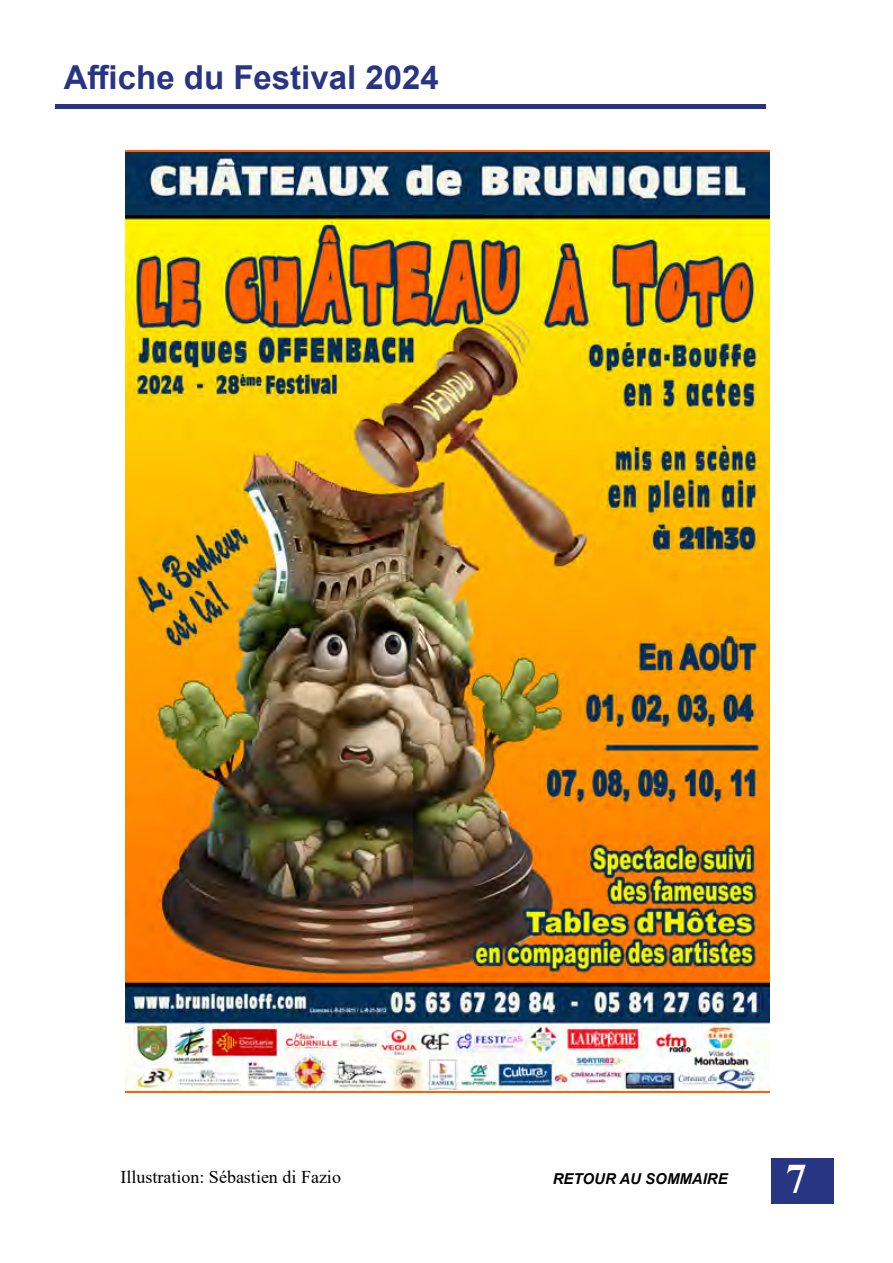
<style>
.page{position:relative;width:893px;height:1263px;background:#fff}
.page>*{position:absolute;margin:0;border:0;box-sizing:border-box;transform-origin:0 0}
.t1{font:700 55.5px "Arial";color:#283583}
.t2{font:700 42px "Times New Roman";color:#fff}
.t3{font:700 33px "Arial";color:#283583}
.t4{font:18px "Times New Roman";color:#000}
.t5{font:italic 700 15px "Arial";color:#000}
</style>
<div class="page">
<div style="left:771px;top:1158px;width:62px;height:45px;background:#283583"></div>
<img style="left:125px;top:152px;width:645px;height:938px">
<h3 class="t3" style="left:64px;top:54px;width:377px">Affiche du Festival 2024</h3>
<h1 class="t1" style="left:55px;top:39px;width:711px">_______________________</h1>
<p class="t4" style="left:120px;top:1164px;width:222px">Illustration: Sébastien di Fazio</p>
<p class="t5" style="left:553px;top:1168px;width:177px">RETOUR AU SOMMAIRE</p>
<h2 class="t2" style="left:786px;top:1148px;width:22px">7</h2>
</div>
